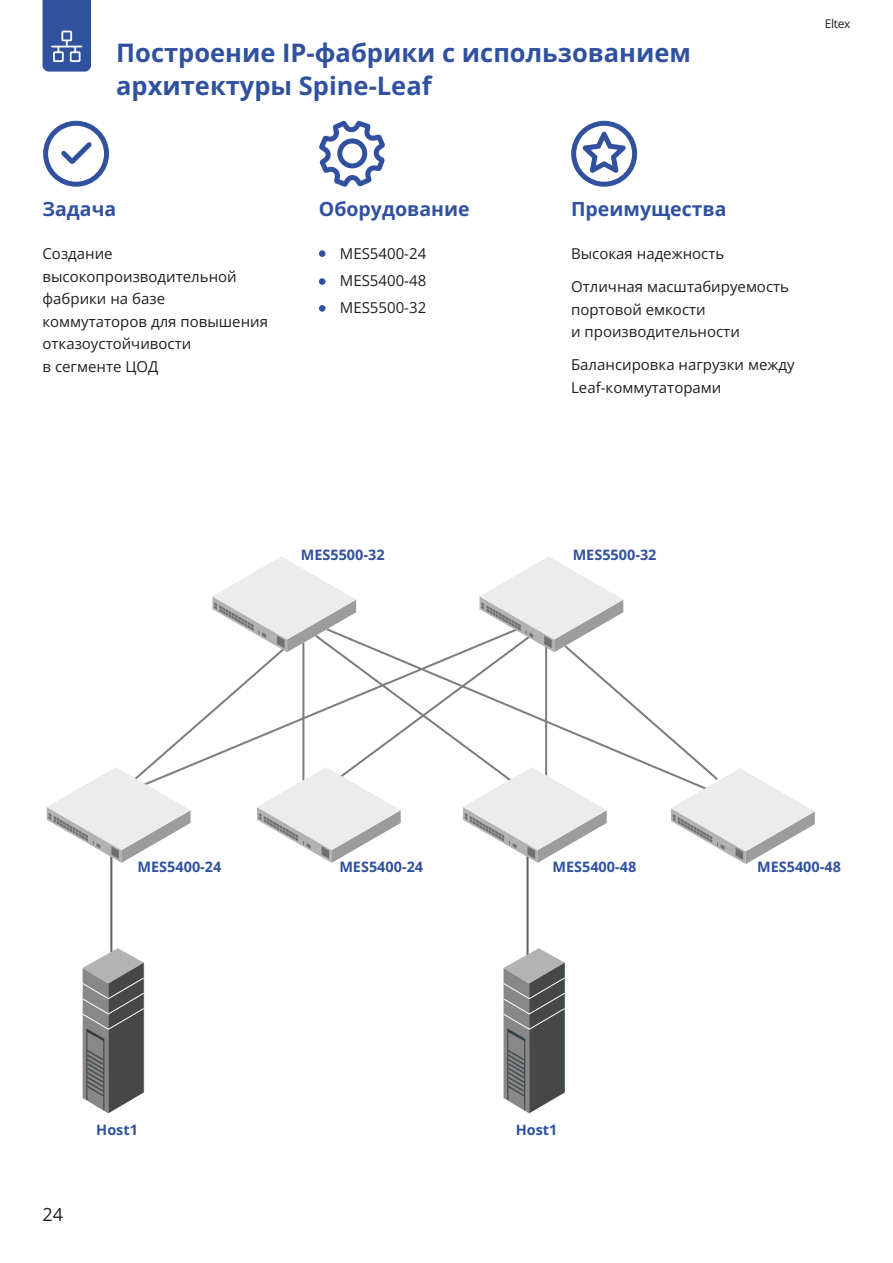
<style>
.page{position:relative;width:893px;height:1263px;background:#fff}
.page>*{position:absolute;margin:0;border:0;box-sizing:border-box;transform-origin:0 0}
.t1{font:700 25.5px/33px "Open Sans";color:#30519f}
.t2{font:700 19.5px "Open Sans";color:#30519f}
.t3{font:18px "Open Sans";color:#1f1f1f}
.t4{font:15px/22.5px "Open Sans";color:#1f1f1f}
.t5{font:700 14.4px "Open Sans";color:#30519f}
.t6{font:12px "Open Sans";letter-spacing:-.03em;color:#1f1f1f}
</style>
<div class="page">
<svg style="left:43px;top:0;width:48px;height:72px;background:#415fa6"></svg>
<div style="left:43px;top:121px;width:66px;height:66px;border:5px solid #31519e;border-radius:50%"></div>
<svg style="left:61px;top:142px;width:31px;height:22px"></svg>
<svg style="left:319px;top:121px;width:66px;height:66px"></svg>
<div style="left:571px;top:121px;width:66px;height:66px;border:5px solid #31519e;border-radius:50%"></div>
<svg style="left:582px;top:131px;width:44px;height:42px"></svg>
<div style="left:319px;top:250px;width:6px;height:7px;background:#30519f;border-radius:50%"></div>
<div style="left:319px;top:278px;width:6px;height:7px;background:#30519f;border-radius:50%"></div>
<div style="left:319px;top:305px;width:6px;height:7px;background:#30519f;border-radius:50%"></div>
<hr style="left:526px;top:850px;width:3px;height:116px;background:#636262">
<hr style="left:110px;top:846px;width:2px;height:130px;background:#636262">
<svg style="left:503px;top:948px;width:62px;height:165px;background:#7e7e7f"></svg>
<svg style="left:82px;top:948px;width:63px;height:165px;background:#7f8080"></svg>
<svg style="left:47px;top:557px;width:768px;height:307px"></svg>
<h1 class="t1" style="left:116px;top:35px;width:576px">Построение IP-фабрики с использованием архитектуры Spine-Leaf</h1>
<p class="t6" style="left:825px;top:15px;width:27px">Eltex</p>
<h2 class="t2" style="left:43px;top:196px;width:75px">Задача</h2>
<h2 class="t2" style="left:319px;top:196px;width:152px">Оборудование</h2>
<h2 class="t2" style="left:571px;top:196px;width:157px">Преимущества</h2>
<p class="t4" style="left:43px;top:242px;width:227px">Создание высокопроизводительной фабрики на базе коммутаторов для повышения отказоустойчивости<br>в сегменте ЦОД</p>
<p class="t4" style="left:340px;top:240px;width:88px;line-height:27px;text-align:justify">MES5400-24<br>MES5400-48<br>MES5500-32</p>
<p class="t4" style="left:571px;top:242px;width:155px">Высокая надежность</p>
<p class="t4" style="left:571px;top:275px;width:219px">Отличная масштабируемость портовой емкости<br>и производительности</p>
<p class="t4" style="left:571px;top:353px;width:225px">Балансировка нагрузки между<br>Leaf-коммутаторами</p>
<p class="t5" style="left:301px;top:544px;width:85px">MES5500-32</p>
<p class="t5" style="left:573px;top:544px;width:85px">MES5500-32</p>
<p class="t5" style="left:138px;top:857px;width:85px">MES5400-24</p>
<p class="t5" style="left:339px;top:857px;width:85px">MES5400-24</p>
<p class="t5" style="left:552px;top:857px;width:85px">MES5400-48</p>
<p class="t5" style="left:757px;top:857px;width:85px">MES5400-48</p>
<p class="t3" style="left:43px;top:1202px;width:22px">24</p>
<p class="t5" style="left:96px;top:1120px;width:43px">Host1</p>
<p class="t5" style="left:516px;top:1120px;width:43px">Host1</p>
</div>
